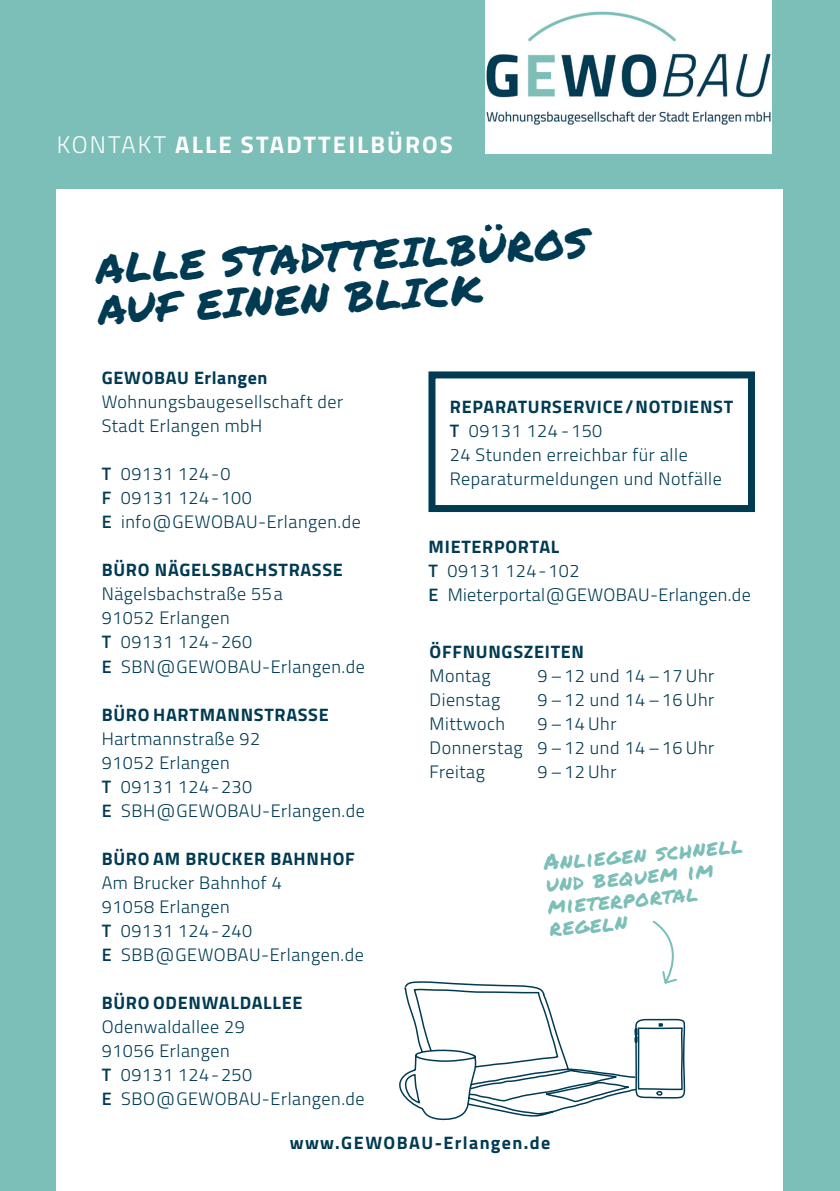
<style>
.page{position:relative;width:840px;height:1191px;background:#fff}
.page>*{position:absolute;margin:0;border:0;box-sizing:border-box;transform-origin:0 0}
.t1{font:40.8px/40.8px "Permanent Marker";color:#003b53}
.t2{font:700 24px "Titillium Web";letter-spacing:.085em;color:#fff}
.t3{font:22px/22px "Permanent Marker";color:#7cbeb8}
.t4{font:300 18px "Titillium Web";letter-spacing:.03em;color:#003b53}
.t5{font:700 18px "Titillium Web";letter-spacing:.04em;color:#003b53}
.t6{font:700 18px "Titillium Web";letter-spacing:.075em;color:#003b53}
.s1{font-weight:300}
.s2{font-weight:600}
</style>
<div class="page">
<div style="left:0;top:0;width:839px;height:1191px;background:#7cbeb8"></div>
<div style="left:57px;top:190px;width:725px;height:1001px;background:#fff"></div>
<svg style="left:399px;top:920px;width:287px;height:201px"></svg>
<div style="left:485px;top:0;width:286px;height:153px;background:#fff"></div>
<img style="left:486px;top:11px;width:285px;height:114px">
<div style="left:428px;top:371px;width:326px;height:141px;border:7px solid #003b53"></div>
<p class="t2" style="left:57px;top:127px;width:397px"><span class="s1">KONTAKT</span> ALLE STADTTEILBÜROS</p>
<p class="t1" style="left:95px;top:247px;width:494px;rotate:-3deg">ALLE STADTTEILBÜROS<br>AUF EINEN BLICK</p>
<p class="t5" style="left:102px;top:364px;width:167px">GEWOBAU Erlangen</p>
<p class="t4" style="left:102px;top:389px;width:243px">Wohnungsbaugesellschaft der</p>
<p class="t4" style="left:102px;top:413px;width:162px">Stadt Erlangen mbH</p>
<p class="t4" style="left:102px;top:461px;width:130px"><span class="s2">T</span> 09131 124-0</p>
<p class="t4" style="left:102px;top:485px;width:152px"><span class="s2">F</span> 09131 124-100</p>
<p class="t4" style="left:102px;top:509px;width:260px"><span class="s2">E</span> info@GEWOBAU-Erlangen.de</p>
<p class="t5" style="left:102px;top:556px;width:242px">BÜRO NÄGELSBACHSTRASSE</p>
<p class="t4" style="left:102px;top:581px;width:182px">Nägelsbachstraße 55a</p>
<p class="t4" style="left:102px;top:605px;width:129px">91052 Erlangen</p>
<p class="t4" style="left:102px;top:629px;width:152px"><span class="s2">T</span> 09131 124-260</p>
<p class="t4" style="left:102px;top:653px;width:264px"><span class="s2">E</span> SBN@GEWOBAU-Erlangen.de</p>
<p class="t5" style="left:102px;top:700px;width:228px">BÜRO HARTMANNSTRASSE</p>
<p class="t4" style="left:102px;top:725px;width:160px">Hartmannstraße 92</p>
<p class="t4" style="left:102px;top:749px;width:129px">91052 Erlangen</p>
<p class="t4" style="left:102px;top:773px;width:152px"><span class="s2">T</span> 09131 124-230</p>
<p class="t4" style="left:102px;top:797px;width:264px"><span class="s2">E</span> SBH@GEWOBAU-Erlangen.de</p>
<p class="t5" style="left:102px;top:844px;width:254px">BÜRO AM BRUCKER BAHNHOF</p>
<p class="t4" style="left:102px;top:869px;width:181px">Am Brucker Bahnhof 4</p>
<p class="t4" style="left:102px;top:893px;width:129px">91058 Erlangen</p>
<p class="t4" style="left:102px;top:917px;width:152px"><span class="s2">T</span> 09131 124-240</p>
<p class="t4" style="left:102px;top:941px;width:263px"><span class="s2">E</span> SBB@GEWOBAU-Erlangen.de</p>
<p class="t5" style="left:102px;top:988px;width:202px">BÜRO ODENWALDALLEE</p>
<p class="t4" style="left:102px;top:1013px;width:145px">Odenwaldallee 29</p>
<p class="t4" style="left:102px;top:1037px;width:129px">91056 Erlangen</p>
<p class="t4" style="left:102px;top:1061px;width:152px"><span class="s2">T</span> 09131 124-250</p>
<p class="t4" style="left:102px;top:1085px;width:264px"><span class="s2">E</span> SBO@GEWOBAU-Erlangen.de</p>
<p class="t5" style="left:449px;top:393px;width:285px">REPARATURSERVICE/NOTDIENST</p>
<p class="t4" style="left:449px;top:418px;width:154px"><span class="s2">T</span> 09131 124 -150</p>
<p class="t4" style="left:449px;top:442px;width:239px">24 Stunden erreichbar für alle</p>
<p class="t4" style="left:449px;top:466px;width:273px">Reparaturmeldungen und Notfälle</p>
<p class="t5" style="left:428px;top:532px;width:132px">MIETERPORTAL</p>
<p class="t4" style="left:428px;top:557px;width:152px"><span class="s2">T</span> 09131 124-102</p>
<p class="t4" style="left:428px;top:581px;width:323px"><span class="s2">E</span> Mieterportal@GEWOBAU-Erlangen.de</p>
<p class="t5" style="left:429px;top:637px;width:156px">ÖFFNUNGSZEITEN</p>
<p class="t4" style="left:429px;top:662px;width:63px">Montag</p>
<p class="t4" style="left:537px;top:662px;width:178px">9 –12 und 14 –17 Uhr</p>
<p class="t4" style="left:429px;top:686px;width:72px">Dienstag</p>
<p class="t4" style="left:537px;top:686px;width:178px">9 –12 und 14 –16 Uhr</p>
<p class="t4" style="left:429px;top:710px;width:77px">Mittwoch</p>
<p class="t4" style="left:537px;top:710px;width:81px">9 –14 Uhr</p>
<p class="t4" style="left:429px;top:734px;width:286px">Donnerstag 9 –12 und 14 –16 Uhr</p>
<p class="t4" style="left:429px;top:758px;width:57px">Freitag</p>
<p class="t4" style="left:537px;top:758px;width:81px">9 –12 Uhr</p>
<p class="t3" style="left:542px;top:850px;width:201px;rotate:-5deg">Anliegen schnell und bequem im mieterportal regeln</p>
<p class="t6" style="left:289px;top:1128px;width:262px">www.GEWOBAU-Erlangen.de</p>
</div>
